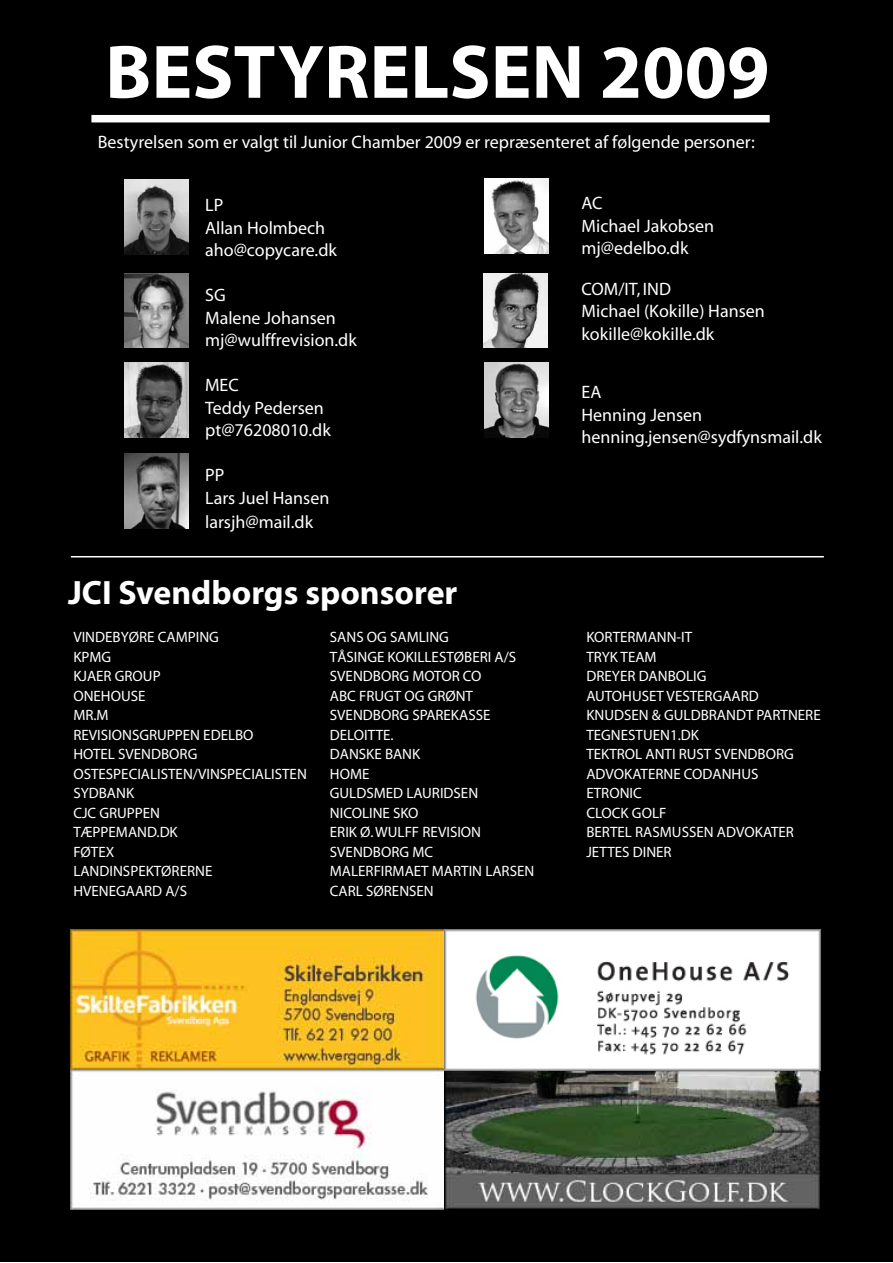
<style>
.page{position:relative;width:893px;height:1263px;background:#fff}
.page>*{position:absolute;margin:0;border:0;box-sizing:border-box;transform-origin:0 0}
.t1{font:700 76.5px "Myriad";color:#fff}
.t2{font:700 33.9px "Myriad";color:#fff}
.t3{font:18px/22.5px "Myriad";color:#fff}
.t4{font:15px/19.5px "Myriad";color:#fff}
</style>
<div class="page">
<div style="left:0;top:0;width:893px;height:1261px;background:#000"></div>
<img style="left:124px;top:180px;width:65px;height:74px">
<img style="left:124px;top:273px;width:65px;height:75px">
<img style="left:124px;top:363px;width:65px;height:74px">
<img style="left:124px;top:454px;width:65px;height:74px">
<img style="left:484px;top:363px;width:64px;height:74px">
<img style="left:483px;top:273px;width:64px;height:75px">
<img style="left:485px;top:179px;width:64px;height:74px">
<div style="left:91px;top:115px;width:679px;height:7px;background:#fff"></div>
<img style="left:71px;top:930px;width:374px;height:279px">
<img style="left:445px;top:1071px;width:376px;height:138px">
<img style="left:445px;top:930px;width:376px;height:141px">
<hr style="left:71px;top:556px;width:753px;height:1px;background:#fff">
<h1 class="t1" style="left:105px;top:33px;width:666px">BESTYRELSEN 2009</h1>
<p class="t3" style="left:98px;top:131px;width:658px">Bestyrelsen som er valgt til Junior Chamber 2009 er repræsenteret af følgende personer:</p>
<p class="t3" style="left:205px;top:195px;width:133px">LP<br>Allan Holmbech aho@copycare.dk</p>
<p class="t3" style="left:205px;top:285px;width:153px">SG<br>Malene Johansen mj@wulffrevision.dk</p>
<p class="t3" style="left:205px;top:375px;width:127px">MEC<br>Teddy Pedersen pt@76208010.dk</p>
<p class="t3" style="left:205px;top:464px;width:126px;line-height:23.2px">PP<br>Lars Juel Hansen larsjh@mail.dk</p>
<p class="t3" style="left:581px;top:193px;width:134px">AC<br>Michael Jakobsen mj@edelbo.dk</p>
<p class="t3" style="left:581px;top:278px;width:185px">COM/IT, IND<br>Michael (Kokille) Hansen kokille@kokille.dk</p>
<p class="t3" style="left:581px;top:382px;width:242px;line-height:22px">EA<br>Henning Jensen henning.jensen@sydfynsmail.dk</p>
<h2 class="t2" style="left:68px;top:575px;width:391px">JCI Svendborgs sponsorer</h2>
<p class="t4" style="left:73px;top:628px;width:235px">VINDEBYØRE CAMPING<br>KPMG<br>KJAER GROUP<br>ONEHOUSE<br>MR.M<br>REVISIONSGRUPPEN EDELBO<br>HOTEL SVENDBORG<br>OSTESPECIALISTEN/VINSPECIALISTEN<br>SYDBANK<br>CJC GRUPPEN<br>TÆPPEMAND.DK<br>FØTEX<br>LANDINSPEKTØRERNE<br>HVENEGAARD A/S</p>
<p class="t4" style="left:330px;top:628px;width:206px">SANS OG SAMLING<br>TÅSINGE KOKILLESTØBERI A/S<br>SVENDBORG MOTOR CO<br>ABC FRUGT OG GRØNT<br>SVENDBORG SPAREKASSE<br>DELOITTE.<br>DANSKE BANK<br>HOME<br>GULDSMED LAURIDSEN<br>NICOLINE SKO<br>ERIK Ø. WULFF REVISION<br>SVENDBORG MC<br>MALERFIRMAET MARTIN LARSEN<br>CARL SØRENSEN</p>
<p class="t4" style="left:586px;top:628px;width:236px">KORTERMANN-IT<br>TRYK TEAM<br>DREYER DANBOLIG<br>AUTOHUSET VESTERGAARD<br>KNUDSEN &amp; GULDBRANDT PARTNERE<br>TEGNESTUEN1.DK<br>TEKTROL ANTI RUST SVENDBORG<br>ADVOKATERNE CODANHUS<br>ETRONIC<br>CLOCK GOLF<br>BERTEL RASMUSSEN ADVOKATER<br>JETTES DINER</p>
</div>
